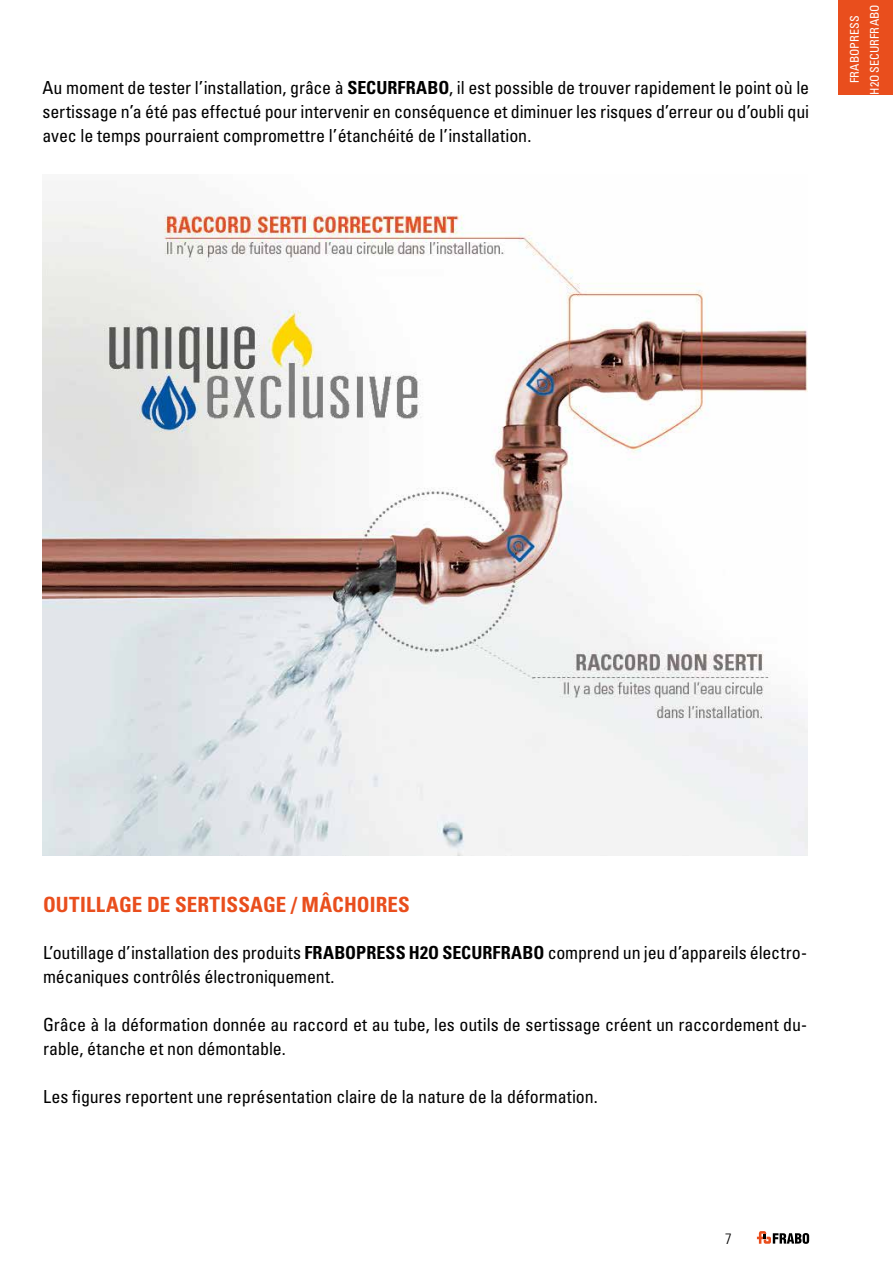
<style>
.page{position:relative;width:893px;height:1263px;background:#fff}
.page>*{position:absolute;margin:0;border:0;box-sizing:border-box;transform-origin:0 0}
.t1{font:700 condensed 21px "Univers LT Std";letter-spacing:.005em;color:#e94e1d}
.t2{font:condensed 18px/24px "Univers LT Std";letter-spacing:-.01em;color:#000}
.t3{font:300 condensed 15px "Univers LT Std";color:#000}
.t4{font:condensed 12px "Univers LT Std";letter-spacing:.005em;color:#fff}
.s1{font-weight:700}
</style>
<div class="page">
<hr style="left:0;top:0;width:1px;height:95px;background:#e94e1d">
<div style="left:839px;top:0;width:54px;height:95px;background:#e94e1d"></div>
<img style="left:43px;top:201px;width:764px;height:654px">
<svg style="left:757px;top:1231px;width:52px;height:13px"></svg>
<p class="t2" style="left:43px;top:75px;width:768px">Au moment de tester l’installation, grâce à <span class="s1">SECURFRABO</span>, il est possible de trouver rapidement le point où le</p>
<p class="t2" style="left:43px;top:99px;width:768px">sertissage n’a été pas effectué pour intervenir en conséquence et diminuer les risques d’erreur ou d’oubli qui avec le temps pourraient compromettre l’étanchéité de l’installation.</p>
<p class="t4" style="left:847px;top:83px;width:69px;rotate:-90deg">FRABOPRESS</p>
<p class="t4" style="left:867px;top:95px;width:92px;rotate:-90deg">H2O SECURFRABO</p>
<p class="t1" style="left:43px;top:892px;width:368px">OUTILLAGE DE SERTISSAGE / MÂCHOIRES</p>
<p class="t2" style="left:43px;top:940px;width:765px">L’outillage d’installation des produits <span class="s1">FRABOPRESS H2O SECURFRABO</span> comprend un jeu d’appareils électro&shy;mécaniques contrôlés électroniquement.</p>
<p class="t2" style="left:43px;top:1012px;width:765px">Grâce à la déformation donnée au raccord et au tube, les outils de sertissage créent un raccordement du&shy;rable, étanche et non démontable.</p>
<p class="t2" style="left:43px;top:1084px;width:556px">Les figures reportent une représentation claire de la nature de la déformation.</p>
<p class="t3" style="left:725px;top:1229px;width:8px">7</p>
</div>
